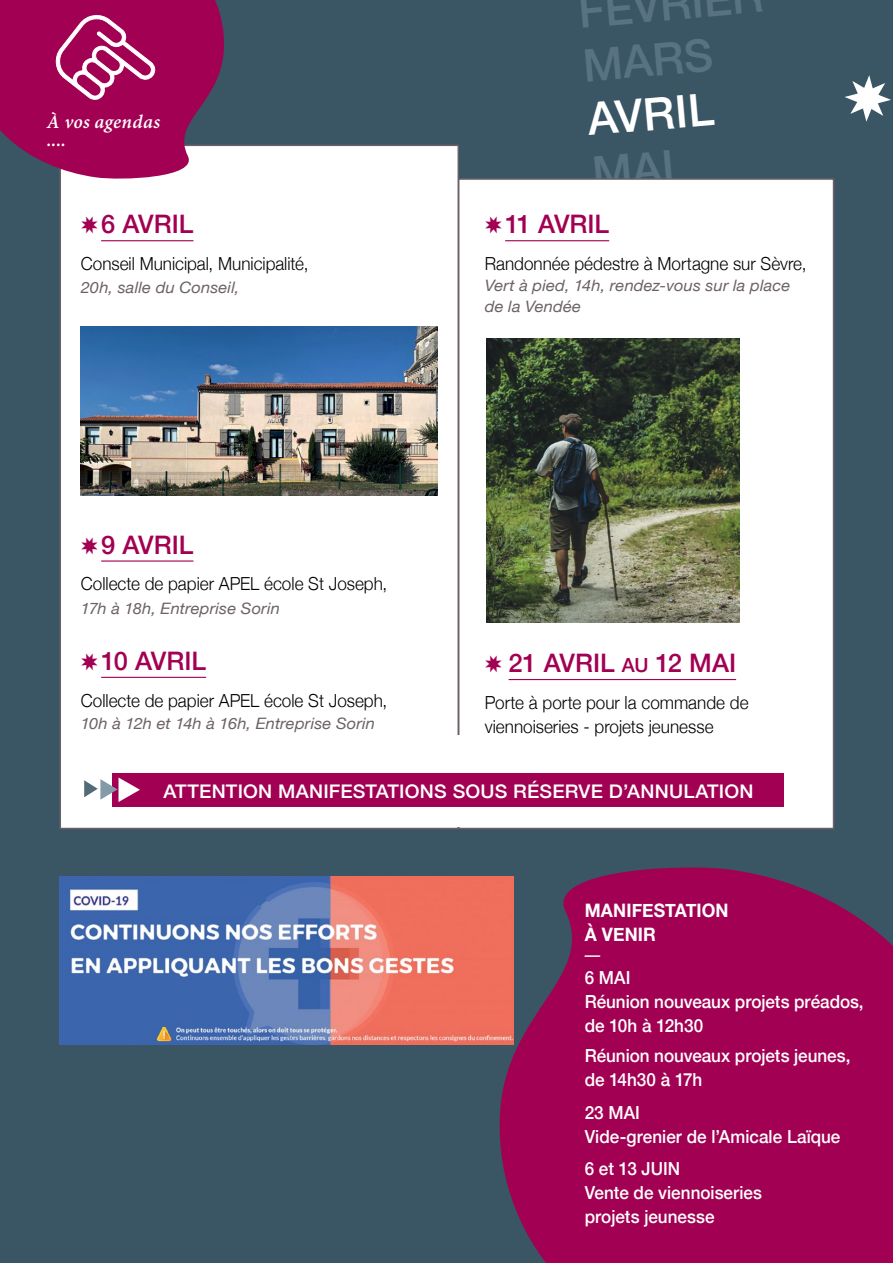
<style>
.page{position:relative;width:893px;height:1263px;background:#3a5563}
.page>*{position:absolute;margin:0;border:0;box-sizing:border-box;transform-origin:0 0}
.t1{font:500 45px/54px "Helvetica Neue";color:#597281}
.t2{font:500 45px "Helvetica Neue";color:#fff}
.t3{font:italic 700 30.9px "Helvetica Neue";color:#fff}
.t4{font:500 25.5px "Helvetica Neue";letter-spacing:-.065em;color:#a20053}
.t5{font:italic 700 21px/18px "Adobe Devanagari";letter-spacing:.01em;color:#fff}
.t6{font:500 18.75px "Helvetica Neue";color:#fff;scale:1.04 1}
.t7{font:700 18.6px/24px "Helvetica Neue";letter-spacing:.01em;color:#fff;scale:.95 1}
.t8{font:300 18px/24px "Helvetica Neue";color:#000;scale:.95 1}
.t9{font:500 18px/24px "Helvetica Neue";color:#fff;scale:.95 1}
.t10{font:italic 15.75px/21px "Helvetica Neue";letter-spacing:.005em;color:#6c6168;scale:1.05 1}
.s1{font-size:19.5px}
</style>
<div class="page">
<svg style="left:845px;top:75px;width:46px;height:47px"></svg>
<svg style="left:499px;top:867px;width:394px;height:396px;background:#970854"></svg>
<img style="left:60px;top:876px;width:454px;height:169px">
<div style="left:60px;top:145px;width:398px;height:683px;background:#fff"></div>
<div style="left:458px;top:178px;width:376px;height:651px;background:#fff;border:2px solid #6c6168"></div>
<hr style="left:101px;top:240px;width:92px;height:1px;background:#a20053">
<hr style="left:101px;top:560px;width:92px;height:2px;background:#a20053">
<hr style="left:101px;top:677px;width:105px;height:1px;background:#a20053">
<hr style="left:505px;top:240px;width:104px;height:1px;background:#a20053">
<hr style="left:509px;top:679px;width:227px;height:1px;background:#a20053">
<img style="left:486px;top:338px;width:254px;height:285px">
<img style="left:80px;top:326px;width:357px;height:169px">
<div style="left:443px;top:735px;width:32px;height:92px;background:#fff"></div>
<div style="left:112px;top:774px;width:672px;height:33px;background:#a20053"></div>
<svg style="left:84px;top:777px;width:56px;height:25px"></svg>
<svg style="left:0;top:0;width:228px;height:181px;background:#a02165"></svg>
<svg style="left:594px;top:178px;width:78px;height:3px"></svg>
<p class="t5" style="left:47px;top:115px;width:115px">À vos agendas ....</p>
<h3 class="t4" style="left:101px;top:204px;width:29px">6 AVRIL</h3>
<p class="t8" style="left:81px;top:250px;width:241px">Conseil Municipal, Municipalité,</p>
<p class="t10" style="left:81px;top:277px;width:153px">20h, salle du Conseil,</p>
<h3 class="t4" style="left:101px;top:524px;width:29px">9 AVRIL</h3>
<p class="t8" style="left:81px;top:571px;width:324px">Collecte de papier APEL école St Joseph,</p>
<p class="t10" style="left:81px;top:599px;width:191px">17h à 18h, Entreprise Sorin</p>
<h3 class="t4" style="left:101px;top:640px;width:41px">10 AVRIL</h3>
<p class="t8" style="left:81px;top:687px;width:324px">Collecte de papier APEL école St Joseph,</p>
<p class="t10" style="left:81px;top:714px;width:282px">10h à 12h et 14h à 16h, Entreprise Sorin</p>
<h1 class="t1" style="left:576px;top:-19px;width:132px;rotate:-5deg">f évri mars</h1>
<h1 class="t2" style="left:585px;top:83px;width:128px;rotate:-5deg">avril</h1>
<h3 class="t4" style="left:505px;top:204px;width:40px">11 AVRIL</h3>
<p class="t8" style="left:485px;top:250px;width:340px">Randonnée pédestre à Mortagne sur Sèvre,</p>
<p class="t10" style="left:485px;top:276px;width:293px">Vert à pied, 14h, rendez-vous sur la place de la Vendée</p>
<h3 class="t4" style="left:509px;top:642px;width:51px">21 AVRIL</h3>
<h3 class="t4" style="left:622px;top:642px;width:83px"><span class="s1">au</span> 12 MAI</h3>
<p class="t8" style="left:485px;top:689px;width:279px">Porte à porte pour la commande de viennoiseries - projets jeunesse</p>
<p class="t6" style="left:163px;top:776px;width:13px">ATTENTION</p>
<p class="t6" style="left:278px;top:776px;width:13px">MANI</p>
<p class="t6" style="left:329px;top:776px;width:24px">FESTATIONS</p>
<p class="t6" style="left:453px;top:776px;width:14px">SOUS</p>
<p class="t6" style="left:513px;top:776px;width:39px">RéSERVE</p>
<p class="t6" style="left:609px;top:776px;width:31px">D’ANNULATION</p>
<p class="t7" style="left:585px;top:899px;width:153px">MANIFESTATION<br>À VENIR</p>
<h2 class="t3" style="left:585px;top:918px;width:17px">_</h2>
<p class="t9" style="left:585px;top:964px;width:295px">6 mai<br>Réunion nouveaux projets préados, de 10h à 12h30</p>
<p class="t9" style="left:585px;top:1042px;width:281px">Réunion nouveaux projets jeunes, de 14h30 à 17h</p>
<p class="t9" style="left:585px;top:1099px;width:271px">23 mai<br>Vide-grenier de l’Amicale Laïque</p>
<p class="t9" style="left:585px;top:1155px;width:188px">6 et 13 JUIN<br>Vente de viennoiseries projets jeunesse</p>
</div>
